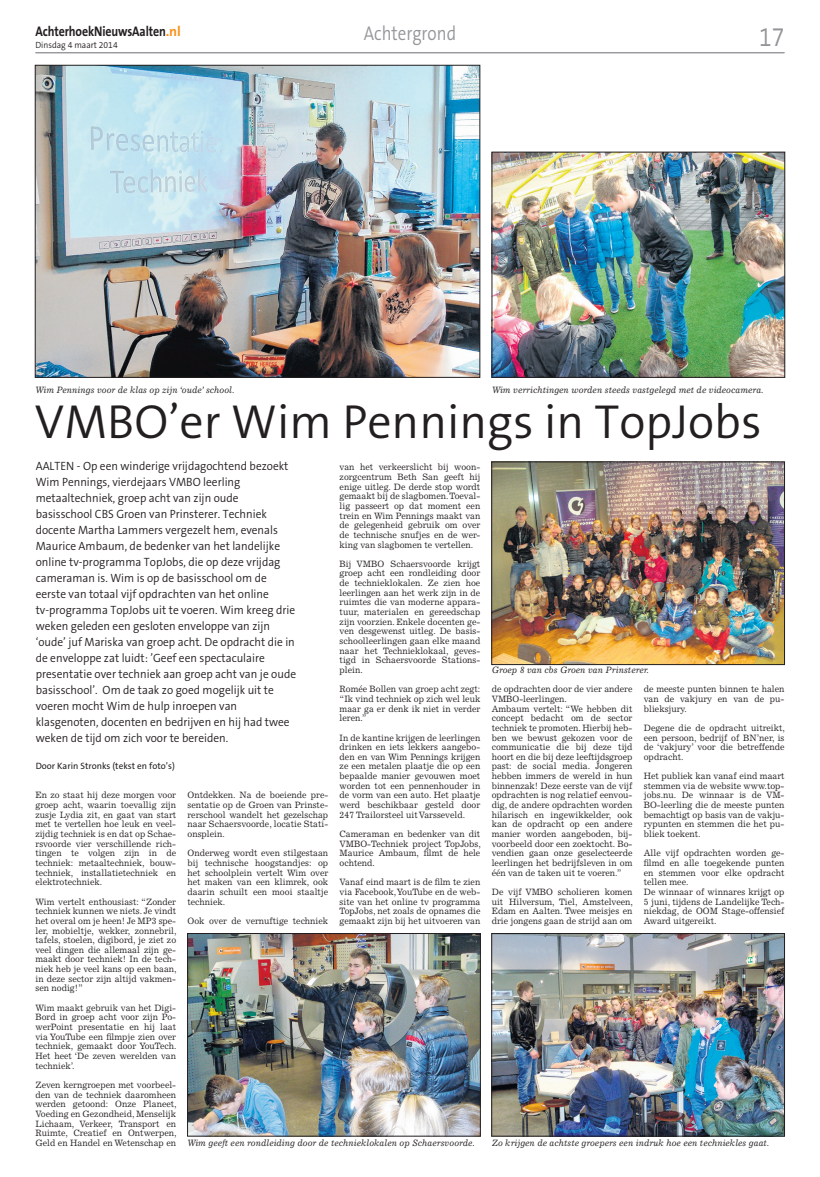
<style>
.page{position:relative;width:820px;height:1177px;background:#fff}
.page>*{position:absolute;margin:0;border:0;box-sizing:border-box;transform-origin:0 0}
.t1{font:300 48px "The Sans OT4";color:#231f20}
.t2{font:300 27px "The Sans OT4";color:#939598;scale:.85 1}
.t3{font:300 20px "The Sans OT4";color:#939598;scale:.85 1}
.t4{font:700 14px "The Sans OT7";letter-spacing:-.01em;color:#231f20;scale:.85 1}
.t5{font:300 12px/16px "The Sans OT4";color:#231f20;scale:.95 1}
.t6{font:9.2px/9.6px "Excelsior LT Std";color:#231f20;text-align:justify;scale:.95 1}
.t7{font:italic 9.2px "Excelsior LT Std";color:#231f20;scale:.95 1}
.t8{font:9.2px "The Sans OT5 Plain";color:#231f20}
.t9{font:300 9px "The Sans OT4";color:#231f20;scale:.95 1}
.s1{color:#f7931d}
</style>
<div class="page">
<hr style="left:35px;top:52px;width:749px;height:1px;background:#939598">
<img style="left:37px;top:67px;width:441px;height:308px">
<div style="left:35px;top:65px;width:445px;height:312px;border:1px solid #231f20"></div>
<img style="left:493px;top:154px;width:289px;height:221px">
<div style="left:491px;top:152px;width:293px;height:225px;border:1px solid #231f20"></div>
<img style="left:189px;top:935px;width:289px;height:199px">
<div style="left:187px;top:933px;width:293px;height:203px;border:1px solid #231f20"></div>
<img style="left:493px;top:935px;width:289px;height:199px">
<div style="left:491px;top:933px;width:293px;height:203px;border:1px solid #231f20"></div>
<img style="left:493px;top:463px;width:289px;height:199px">
<div style="left:491px;top:461px;width:293px;height:203px;border:1px solid #231f20"></div>
<h3 class="t4" style="left:35px;top:22px;width:172px">AchterhoekNieuwsAalten<span class="s1">.nl</span></h3>
<h3 class="t3" style="left:363px;top:21px;width:110px">Achtergrond</h3>
<p class="t9" style="left:35px;top:39px;width:88px">Dinsdag 4 maart 2014</p>
<h2 class="t2" style="left:759px;top:19px;width:31px">17</h2>
<p class="t7" style="left:36px;top:384px;width:211px">Wim Pennings voor de klas op zijn ‘oude’ school.</p>
<p class="t7" style="left:492px;top:384px;width:287px">Wim verrichtingen worden steeds vastgelegd met de videocamera.</p>
<h1 class="t1" style="left:35px;top:391px;width:727px">VMBO’er Wim Pennings in TopJobs</h1>
<p class="t5" style="left:36px;top:457px;width:275px">AALTEN - Op een winderige vrijdagochtend bezoekt Wim Pennings, vierdejaars VMBO leerling metaaltechniek, groep acht van zijn oude basisschool CBS Groen van Prinsterer. Techniek docente Martha Lammers vergezelt hem, evenals Maurice Ambaum, de bedenker van het landelijke online tv-programma TopJobs, die op deze vrijdag cameraman is. Wim is op de basisschool om de eerste van totaal vijf opdrachten van het online tv-programma TopJobs uit te voeren. Wim kreeg drie weken geleden een gesloten enveloppe van zijn ‘oude’ juf Mariska van groep acht. De opdracht die in de enveloppe zat luidt: ’Geef een spectaculaire presentatie over techniek aan groep acht van je oude basisschool’. Om de taak zo goed mogelijk uit te voeren mocht Wim de hulp inroepen van klasgenoten, docenten en bedrijven en hij had twee weken de tijd om zich voor te bereiden.</p>
<p class="t8" style="left:36px;top:760px;width:141px">Door Karin Stronks (tekst en foto’s)</p>
<p class="t6" style="left:339px;top:462px;width:150px">van het verkeerslicht bij woon&shy;zorgcentrum Beth San geeft hij enige uitleg. De derde stop wordt gemaakt bij de slagbomen. Toeval&shy;lig passeert op dat moment een trein en Wim Pennings maakt van de gelegenheid gebruik om over de technische snufjes en de wer&shy;king van slagbomen te vertellen.</p>
<p class="t6" style="left:339px;top:559px;width:150px">Bij VMBO Schaersvoorde krijgt groep acht een rondleiding door de technieklokalen. Ze zien hoe leerlingen aan het werk zijn in de ruimtes die van moderne appara&shy;tuur, materialen en gereedschap zijn voorzien. Enkele docenten ge&shy;ven desgewenst uitleg. De basis&shy;schoolleerlingen gaan elke maand naar het Technieklokaal, geves&shy;tigd in Schaersvoorde Stations&shy;plein.</p>
<p class="t6" style="left:339px;top:684px;width:149px">Romée Bollen van groep acht zegt: “Ik vind techniek op zich wel leuk maar ga er denk ik niet in verder leren.”</p>
<p class="t6" style="left:339px;top:732px;width:150px">In de kantine krijgen de leerlingen drinken en iets lekkers aangebo&shy;den en van Wim Pennings krijgen ze een metalen plaatje die op een bepaalde manier gevouwen moet worden tot een pennenhouder in de vorm van een auto. Het plaatje werd beschikbaar gesteld door 247 Trailorsteel uit Varsseveld.</p>
<p class="t6" style="left:339px;top:829px;width:150px">Cameraman en bedenker van dit VMBO-Techniek project TopJobs, Maurice Ambaum, filmt de hele ochtend.</p>
<p class="t6" style="left:339px;top:877px;width:150px">Vanaf eind maart is de film te zien via Facebook, YouTube en de web&shy;site van het online tv programma TopJobs, net zoals de opnames die gemaakt zijn bij het uitvoeren van</p>
<p class="t7" style="left:491px;top:664px;width:167px">Groep 8 van cbs Groen van Prinsterer.</p>
<p class="t6" style="left:643px;top:684px;width:150px">de meeste punten binnen te halen van de vakjury en van de pu&shy;blieksjury.</p>
<p class="t6" style="left:643px;top:723px;width:150px">Degene die de opdracht uitreikt, een persoon, bedrijf of BN’ner, is de ‘vakjury’ voor die betreffende opdracht.</p>
<p class="t6" style="left:643px;top:771px;width:150px">Het publiek kan vanaf eind maart stemmen via de website www.top&shy;jobs.nu. De winnaar is de VM-BO-leerling die de meeste punten bemachtigt op basis van de vakju&shy;rypunten en stemmen die het pu&shy;bliek toekent.</p>
<p class="t6" style="left:643px;top:848px;width:150px;text-align:left">Alle vijf opdrachten worden ge&shy;filmd en alle toegekende punten en stemmen voor elke opdracht tellen mee.<br>De winnaar of winnares krijgt op<br>5 juni, tijdens de Landelijke Tech&shy;niekdag, de OOM Stage-offensief<br>Award uitgereikt.</p>
<p class="t6" style="left:491px;top:684px;width:150px;text-align:left">de opdrachten door de vier andere<br>VMBO-leerlingen.<br>Ambaum vertelt: “We hebben dit concept bedacht om de sector techniek te promoten. Hierbij heb&shy;ben we bewust gekozen voor de communicatie die bij deze tijd hoort en die bij deze leeftijdsgroep past: de social media. Jongeren hebben immers de wereld in hun binnenzak! Deze eerste van de vijf opdrachten is nog relatief eenvou&shy;dig, de andere opdrachten worden hilarisch en ingewikkelder, ook kan de opdracht op een andere manier worden aangeboden, bij&shy;voorbeeld door een zoektocht. Bo&shy;vendien gaan onze geselecteerde leerlingen het bedrijfsleven in om één van de taken uit te voeren.”</p>
<p class="t6" style="left:491px;top:887px;width:150px">De vijf VMBO scholieren komen uit Hilversum, Tiel, Amstelveen, Edam en Aalten. Twee meisjes en drie jongens gaan de strijd aan om</p>
<p class="t6" style="left:187px;top:790px;width:150px">Ontdekken. Na de boeiende pre&shy;sentatie op de Groen van Prinste&shy;rerschool wandelt het gezelschap naar Schaersvoorde, locatie Stati&shy;onsplein.</p>
<p class="t6" style="left:187px;top:848px;width:150px">Onderweg wordt even stilgestaan bij technische hoogstandjes: op het schoolplein vertelt Wim over het maken van een klimrek, ook daarin schuilt een mooi staaltje techniek.</p>
<p class="t6" style="left:187px;top:915px;width:150px">Ook over de vernuftige techniek</p>
<p class="t6" style="left:35px;top:790px;width:150px">En zo staat hij deze morgen voor groep acht, waarin toevallig zijn zusje Lydia zit, en gaat van start met te vertellen hoe leuk en veel&shy;zijdig techniek is en dat op Schae&shy;rsvoorde vier verschillende rich&shy;tingen te volgen zijn in de techniek: metaaltechniek, bouw&shy;techniek, installatietechniek en elektrotechniek.</p>
<p class="t6" style="left:35px;top:896px;width:150px">Wim vertelt enthousiast: “Zonder techniek kunnen we niets. Je vindt het overal om je heen! Je MP3 spe&shy;ler, mobieltje, wekker, zonnebril, tafels, stoelen, digibord, je ziet zo veel dingen die allemaal zijn ge&shy;maakt door techniek! In de tech&shy;niek heb je veel kans op een baan, in deze sector zijn altijd vakmen&shy;sen nodig!”</p>
<p class="t6" style="left:35px;top:1002px;width:150px">Wim maakt gebruik van het Digi-Bord in groep acht voor zijn Po&shy;werPoint presentatie en hij laat via YouTube een filmpje zien over techniek, gemaakt door YouTech.<br>Het heet ‘De zeven werelden van techniek’.</p>
<p class="t6" style="left:35px;top:1079px;width:150px">Zeven kerngroepen met voorbeel&shy;den van de techniek daaromheen werden getoond: Onze Planeet, Voeding en Gezondheid, Menselijk Lichaam, Verkeer, Transport en Ruimte, Creatief en Ontwerpen, Geld en Handel en Wetenschap en</p>
<p class="t7" style="left:187px;top:1137px;width:304px">Wim geeft een rondleiding door de technieklokalen op Schaersvoorde.</p>
<p class="t7" style="left:491px;top:1137px;width:293px">Zo krijgen de achtste groepers een indruk hoe een techniekles gaat.</p>
</div>
